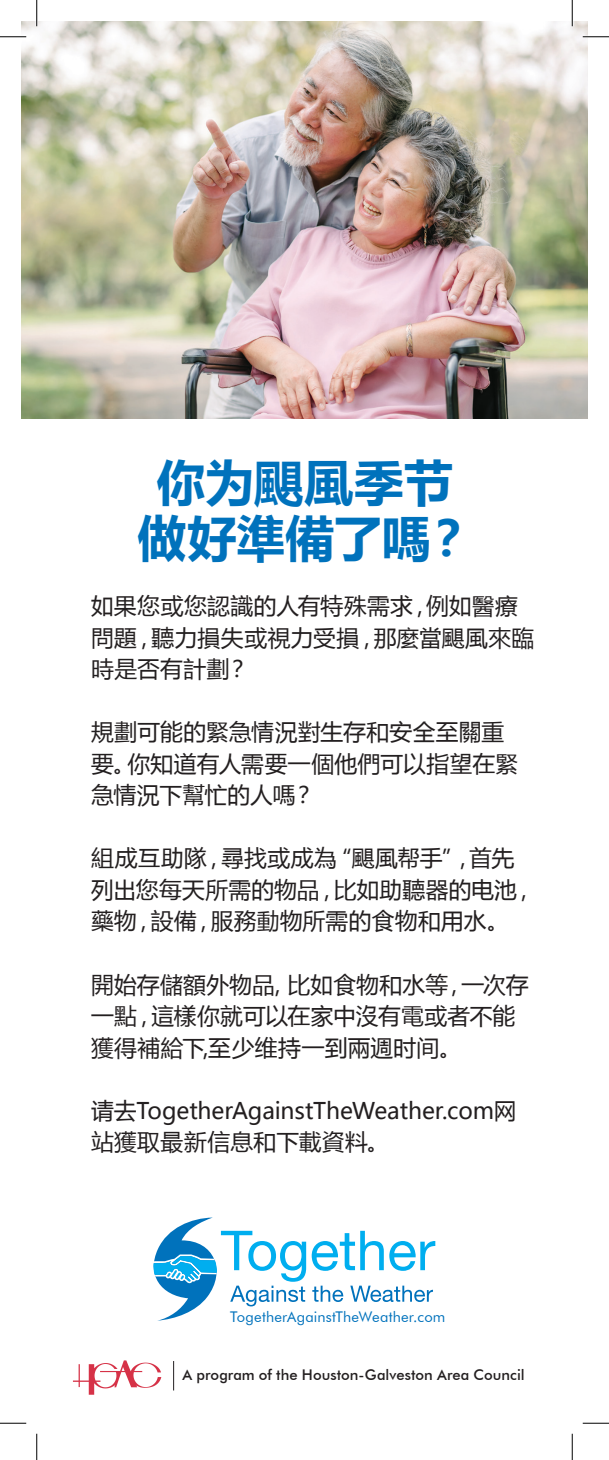
<style>
.page{position:relative;width:609px;height:1460px;background:#fff}
.page>*{position:absolute;margin:0;border:0;box-sizing:border-box;transform-origin:0 0}
.t1{font:700 49px/56px "Microsoft Ya Hei";color:#0072bc;text-align:center}
.t2{font:22.75px/31.5px "Microsoft Ya Hei";letter-spacing:.01em;color:#231f20}
.t3{font:500 14.7px "Futura BT";color:#231f20}
.t4{font:14.7px "Futura BT";letter-spacing:.015em;color:#0072bc}
</style>
<div class="page">
<svg style="left:73px;top:1360px;width:88px;height:34px"></svg>
<svg style="left:173px;top:1361px;width:1px;height:29px"></svg>
<svg style="left:312px;top:1230px;width:123px;height:40px"></svg>
<svg style="left:153px;top:1217px;width:153px;height:103px"></svg>
<svg style="left:312px;top:1285px;width:31px;height:17px"></svg>
<svg style="left:350px;top:1285px;width:83px;height:17px"></svg>
<img style="left:21px;top:21px;width:567px;height:397px">
<hr style="left:0;top:36px;width:26px;height:2px;background:#fff">
<hr style="left:583px;top:36px;width:26px;height:2px;background:#fff">
<hr style="left:36px;top:0;width:2px;height:26px;background:#fff">
<hr style="left:571px;top:0;width:2px;height:26px;background:#fff">
<svg style="left:0;top:36px;width:26px;height:1px"></svg>
<svg style="left:583px;top:36px;width:26px;height:1px"></svg>
<svg style="left:0;top:1422px;width:26px;height:1px"></svg>
<svg style="left:583px;top:1422px;width:26px;height:1px"></svg>
<svg style="left:36px;top:0;width:1px;height:26px"></svg>
<svg style="left:36px;top:1433px;width:1px;height:27px"></svg>
<svg style="left:572px;top:0;width:1px;height:26px"></svg>
<svg style="left:572px;top:1433px;width:1px;height:27px"></svg>
<p class="t1" style="left:137px;top:453px;width:337px">你为颶風季节做好準備了嗎？</p>
<p class="t2" style="left:91px;top:590px;width:445px">如果您或您認識的人有特殊需求，例如醫療問題，聽力損失或視力受損，那麼當颶風來臨時是否有計劃？</p>
<p class="t2" style="left:91px;top:716px;width:429px">規劃可能的緊急情況對生存和安全至關重要。你知道有人需要一個他們可以指望在緊急情況下幫忙的人嗎？</p>
<p class="t2" style="left:91px;top:842px;width:446px">組成互助隊，尋找或成為“颶風帮手”，首先列出您每天所需的物品，比如助聽器的电池，藥物，設備，服務動物所需的食物和用水。</p>
<p class="t2" style="left:91px;top:968px;width:439px">開始存儲額外物品, 比如食物和水等，一次存一點，這樣你就可以在家中沒有電或者不能獲得補給下,至少维持一到兩週时间。</p>
<p class="t2" style="left:91px;top:1094px;width:427px">请去TogetherAgainstTheWeather.com网站獲取最新信息和下載資料。</p>
<p class="t4" style="left:230px;top:1308px;width:217px">TogetherAgainstTheWeather.com</p>
<p class="t3" style="left:183px;top:1366px;width:344px">A program of the Houston-Galveston Area Council</p>
</div>
